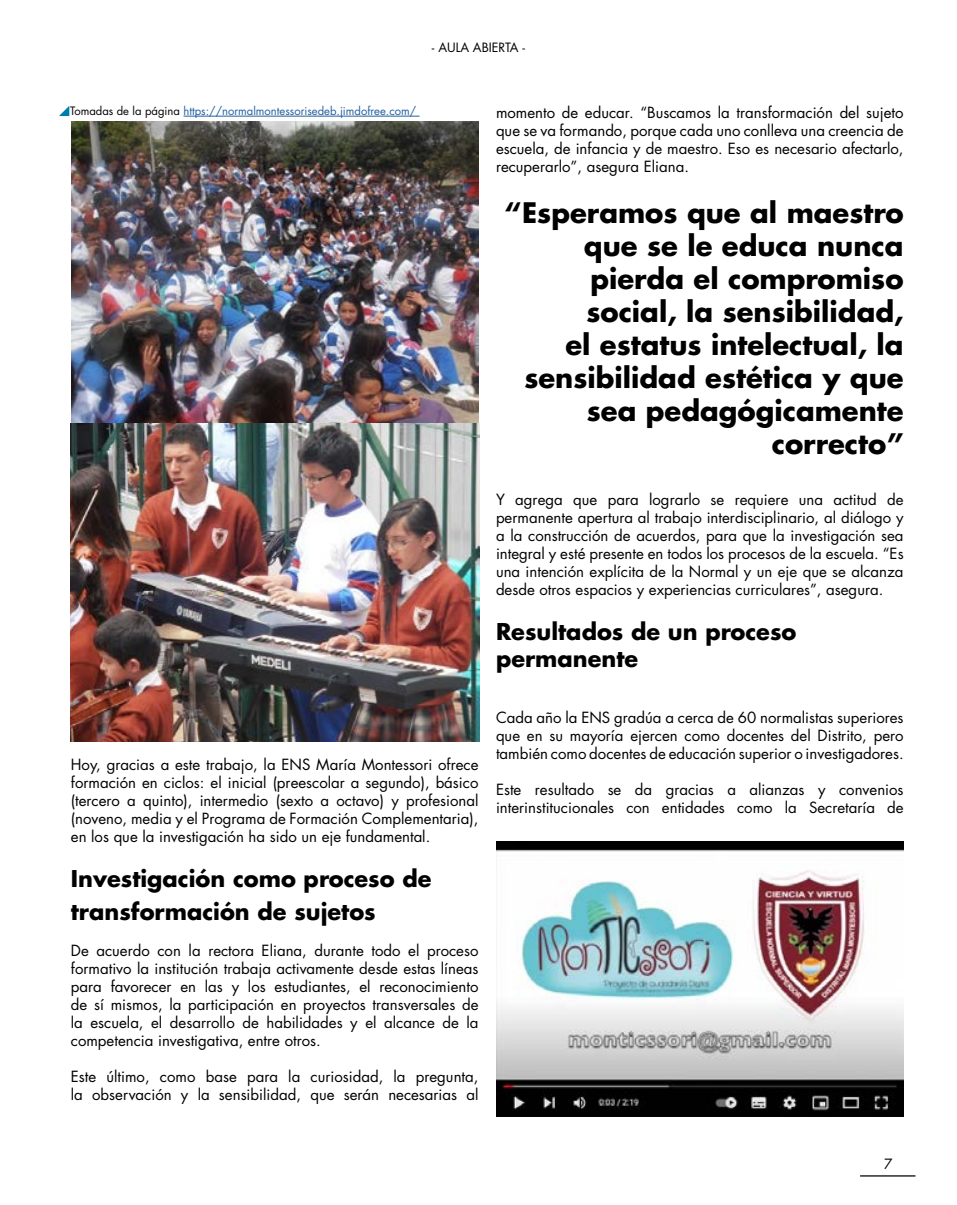
<style>
.page{position:relative;width:957px;height:1205px;background:#fff}
.page>*{position:absolute;margin:0;border:0;box-sizing:border-box;transform-origin:0 0}
.t1{font:700 27.5px/33px "Futura Std";color:#000;text-align:right}
.t2{font:700 22.5px/33px "Futura Std";color:#000}
.t3{font:15px/18px "Futura Std";color:#000;text-align:justify}
.t4{font:13.75px "Futura Std";color:#000}
.t5{font:12.5px "Futura Std";color:#000}
.t6{font:11.25px "Futura Std";color:#215e9e}
.s1{color:#000}
</style>
<div class="page">
<img style="left:496px;top:842px;width:407px;height:275px">
<img style="left:71px;top:121px;width:408px;height:620px">
<hr style="left:183px;top:116px;width:236px;height:1px;background:#215e9e">
<svg style="left:59px;top:106px;width:10px;height:10px"></svg>
<hr style="left:860px;top:1175px;width:55px;height:1px;background:#000">
<p class="t5" style="left:432px;top:39px;width:95px">- AULA ABIERTA -</p>
<p class="t6" style="left:70px;top:104px;width:347px"><span class="s1">Tomadas de la página</span> https://normalmontessorisedeb.jimdofree.com/</p>
<p class="t3" style="left:496px;top:104px;width:409px">momento de educar. “Buscamos la transformación del sujeto que se va formando, porque cada uno conlleva una creencia de escuela, de infancia y de maestro. Eso es necesario afectarlo, recuperarlo”, asegura Eliana.</p>
<h1 class="t1" style="left:505px;top:196px;width:400px">“Esperamos que al maestro que se le educa nunca pierda el compromiso social, la sensibilidad,<br>el estatus intelectual, la sensibilidad estética y que sea pedagógicamente correcto”</h1>
<p class="t3" style="left:496px;top:491px;width:409px">Y agrega que para lograrlo se requiere una actitud de permanente apertura al trabajo interdisciplinario, al diálogo y a la construcción de acuerdos, para que la investigación sea integral y esté presente en todos los procesos de la escuela. “Es una intención explícita de la Normal y un eje que se alcanza desde otros espacios y experiencias curriculares”, asegura.</p>
<h2 class="t2" style="left:496px;top:618px;width:302px;line-height:27px">Resultados de un proceso permanente</h2>
<p class="t3" style="left:496px;top:708px;width:409px">Cada año la ENS gradúa a cerca de 60 normalistas superiores que en su mayoría ejercen como docentes del Distrito, pero también como docentes de educación superior o investigadores.</p>
<p class="t3" style="left:496px;top:780px;width:409px">Este resultado se da gracias a alianzas y convenios interinstitucionales con entidades como la Secretaría de</p>
<p class="t3" style="left:71px;top:755px;width:409px">Hoy, gracias a este trabajo, la ENS María Montessori ofrece formación en ciclos: el inicial (preescolar a segundo), básico (tercero a quinto), intermedio (sexto a octavo) y profesional (noveno, media y el Programa de Formación Complementaria), en los que la investigación ha sido un eje fundamental.</p>
<h2 class="t2" style="left:71px;top:861px;width:362px">Investigación como proceso de transformación de sujetos</h2>
<p class="t3" style="left:71px;top:941px;width:409px">De acuerdo con la rectora Eliana, durante todo el proceso formativo la institución trabaja activamente desde estas líneas para favorecer en las y los estudiantes, el reconocimiento de sí mismos, la participación en proyectos transversales de la escuela, el desarrollo de habilidades y el alcance de la competencia investigativa, entre otros.</p>
<p class="t3" style="left:71px;top:1067px;width:409px">Este último, como base para la curiosidad, la pregunta, la observación y la sensibilidad, que serán necesarias al</p>
<p class="t4" style="left:884px;top:1155px;width:10px">7</p>
</div>
